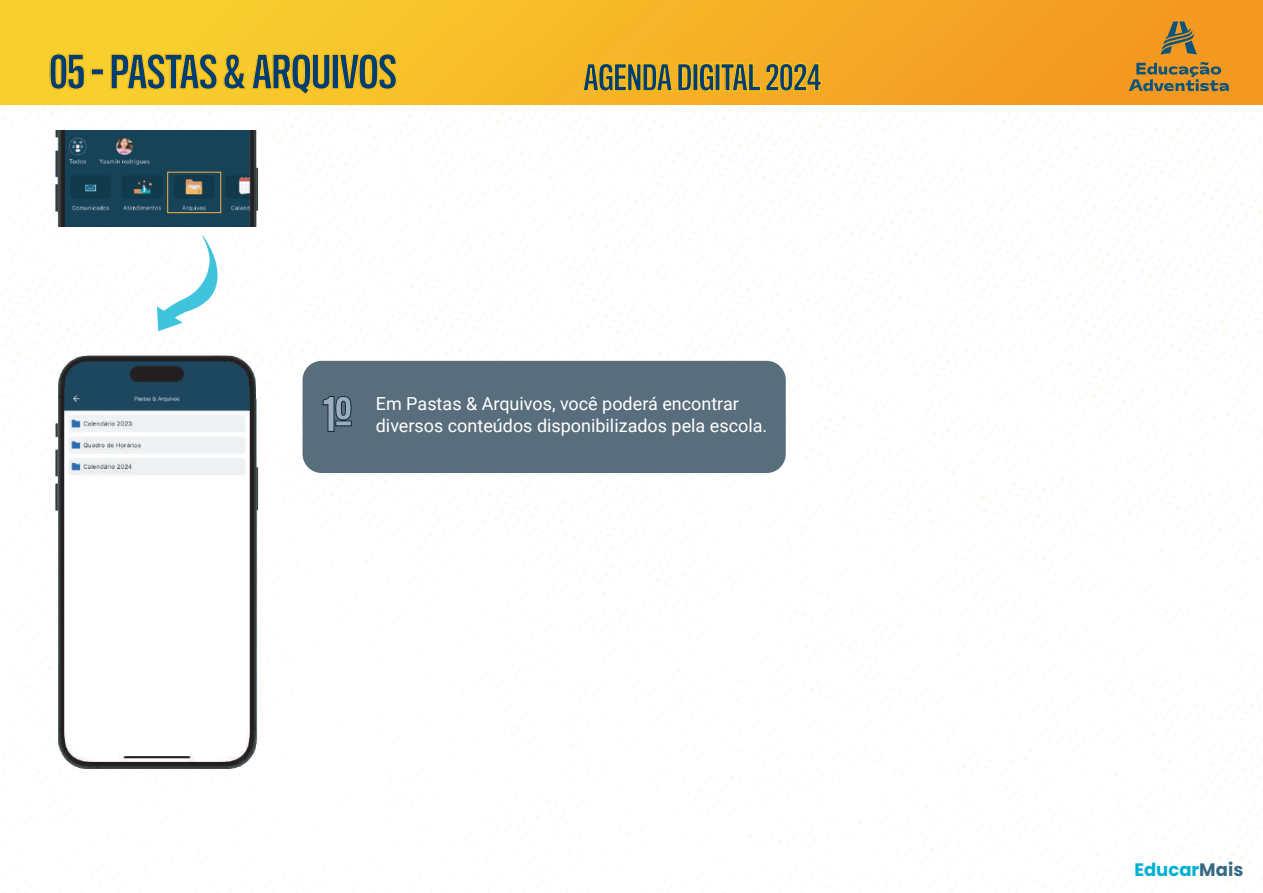
<style>
.page{position:relative;width:1263px;height:893px;background:#fff}
.page>*{position:absolute;margin:0;border:0;box-sizing:border-box;transform-origin:0 0}
.t1{font:500 43.65px "Titling Gothic FB Comp";color:#9dacbe}
.t2{font:500 43.5px "Titling Gothic FB Comp";letter-spacing:-.01em;color:#003d71}
.t3{font:500 33.9px "Titling Gothic FB Comp";letter-spacing:-.01em;color:#003d71}
.t4{font:18px "Roboto";color:#fff}
.t5{font:700 18px "Poppins";color:#00b0d1}
.s1{color:#386985}
</style>
<div class="page">
<div style="left:0;top:0;width:1263px;height:104px;background:linear-gradient(to right,#f9d730,#f39420)"></div>
<img style="left:1px;top:104px;width:1262px;height:789px">
<img style="left:50px;top:352px;width:214px;height:419px">
<svg style="left:582px;top:34px;width:240px;height:68px;background:#f6b223"></svg>
<svg style="left:1129px;top:22px;width:100px;height:69px;background:#c18934"></svg>
<svg style="left:49px;top:0;width:37px;height:90px;background:#f8cd2b"></svg>
<div style="left:91px;top:68px;width:13px;height:8px;border:1px solid #fcc011"></div>
<svg style="left:110px;top:39px;width:221px;height:57px;background:#f8c928"></svg>
<div style="left:331px;top:54px;width:8px;height:36px;border:1px solid #fcc011"></div>
<svg style="left:338px;top:48px;width:60px;height:43px;background:#f8c224"></svg>
<img style="left:50px;top:131px;width:214px;height:96px">
<div style="left:167px;top:172px;width:54px;height:41px;border:1px solid #fbb03f"></div>
<div style="left:303px;top:361px;width:483px;height:112px;background:#596e7d;border-radius:19px"></div>
<svg style="left:322px;top:396px;width:30px;height:36px"></svg>
<svg style="left:157px;top:235px;width:60px;height:96px"></svg>
<h2 class="t2" style="left:49px;top:45px;width:349px">05 - PASTAS &amp; ARQUIVOS</h2>
<h3 class="t3" style="left:583px;top:57px;width:240px">AGENDA DIGITAL 2024</h3>
<h1 class="t1" style="left:323px;top:388px;width:31px">1º</h1>
<p class="t4" style="left:376px;top:391px;width:365px">Em Pastas &amp; Arquivos, você poderá encontrar</p>
<p class="t4" style="left:376px;top:413px;width:393px">diversos conteúdos disponibilizados pela escola.</p>
<p class="t5" style="left:1134px;top:859px;width:111px">Educar<span class="s1">Mais</span></p>
</div>
